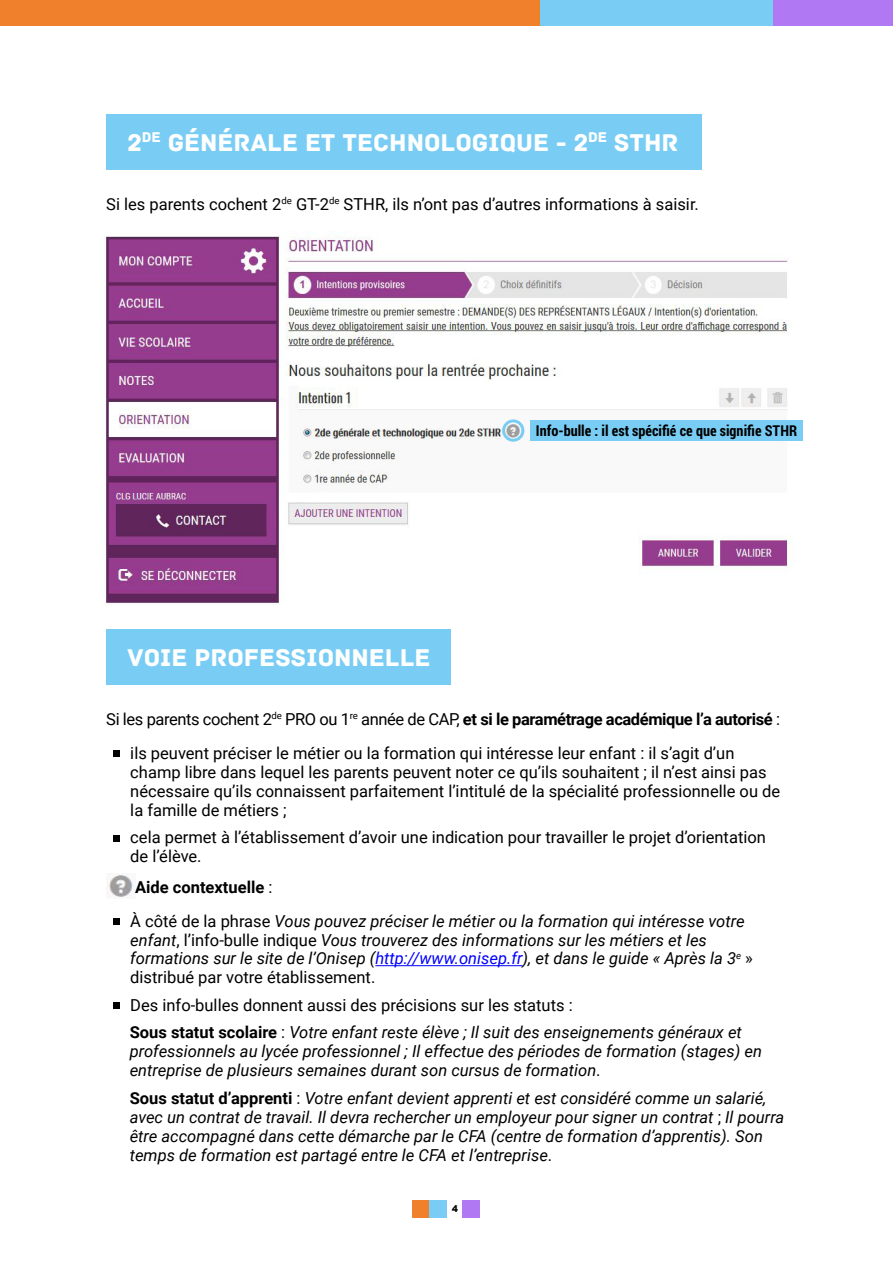
<style>
.page{position:relative;width:893px;height:1263px;background:#fff}
.page>*{position:absolute;margin:0;border:0;box-sizing:border-box;transform-origin:0 0}
.t1{font:25.5px "Archive";color:#fff}
.t2{font:italic 16.5px/18.9px "Roboto";color:#000}
.t3{font:16.5px/18.9px "Roboto";color:#000}
.t4{font:700 15px "Roboto Condensed";color:#000}
.t5{font:10.5px "Archive";color:#000}
.s1{font-weight:700}
.s2{font-weight:700;font-style:normal}
.s3{font-style:normal}
.s4{color:#00f}
.s5{font-style:italic}
</style>
<div class="page">
<div style="left:540px;top:0;width:234px;height:26px;background:#79cdf4"></div>
<div style="left:774px;top:0;width:119px;height:26px;background:#b078f2"></div>
<div style="left:0;top:0;width:540px;height:26px;background:#f0802b"></div>
<div style="left:413px;top:1200px;width:17px;height:17px;background:#f0802b"></div>
<div style="left:430px;top:1200px;width:17px;height:17px;background:#79cdf4"></div>
<div style="left:463px;top:1200px;width:17px;height:17px;background:#b078f2"></div>
<hr style="left:375px;top:965px;width:147px;height:1px;background:#00f">
<div style="left:113px;top:750px;width:7px;height:7px;background:#000"></div>
<div style="left:113px;top:835px;width:7px;height:6px;background:#000"></div>
<img style="left:106px;top:873px;width:28px;height:25px">
<div style="left:113px;top:918px;width:7px;height:6px;background:#000"></div>
<div style="left:113px;top:1002px;width:7px;height:7px;background:#000"></div>
<div style="left:106px;top:115px;width:596px;height:55px;background:#79cdf4"></div>
<img style="left:104px;top:231px;width:685px;height:373px">
<div style="left:502px;top:419px;width:22px;height:23px;border:3px solid #79cdf4;border-radius:50%"></div>
<div style="left:530px;top:420px;width:273px;height:21px;background:#79cdf4"></div>
<div style="left:106px;top:629px;width:345px;height:56px;background:#79cdf4"></div>
<h1 class="t1" style="left:128px;top:127px;width:552px">2<sup>DE</sup> GÉNÉRALE ET TECHNOLOGIQUE - 2<sup>DE</sup> STHR</h1>
<p class="t3" style="left:106px;top:194px;width:594px">Si les parents cochent 2<sup>de</sup> GT-2<sup>de</sup> STHR, ils n’ont pas d’autres informations à saisir.</p>
<h1 class="t1" style="left:128px;top:642px;width:304px">VOIE PROFESSIONNELLE</h1>
<p class="t4" style="left:536px;top:420px;width:263px">Info-bulle : il est spécifié ce que signifie STHR</p>
<p class="t3" style="left:130px;top:701px;width:651px;line-height:34px;text-indent:-24px">Si les parents cochent 2<sup>de</sup> PRO ou 1<sup>re</sup> année de CAP, <span class="s1">et si le paramétrage académique l’a autorisé</span> : ils peuvent préciser le métier ou la formation qui intéresse leur enfant : il s’agit d’un</p>
<p class="t3" style="left:130px;top:762px;width:651px">champ libre dans lequel les parents peuvent noter ce qu’ils souhaitent ; il n’est ainsi pas nécessaire qu’ils connaissent parfaitement l’intitulé de la spécialité professionnelle ou de la famille de métiers ;</p>
<p class="t3" style="left:130px;top:827px;width:637px">cela permet à l’établissement d’avoir une indication pour travailler le projet d’orientation de l’élève.</p>
<p class="t2" style="left:130px;top:869px;width:616px;line-height:34px"><span class="s2">Aide contextuelle</span> <span class="s3">:<br>À côté de la phrase</span> Vous pouvez préciser le métier ou la formation qui intéresse votre</p>
<p class="t2" style="left:130px;top:929px;width:624px">enfant<span class="s3">, l’info-bulle indique</span> Vous trouverez des informations sur les métiers et les formations sur le site de l’Onisep (<span class="s4">http://www.onisep.fr</span>), et dans le guide « Après la 3<sup>e</sup> <span class="s3">» distribué par votre établissement.</span></p>
<p class="t3" style="left:130px;top:991px;width:614px;line-height:27.5px">Des info-bulles donnent aussi des précisions sur les statuts :<br><span class="s1">Sous statut scolaire</span> : <span class="s5">Votre enfant reste élève ; Il suit des enseignements généraux et</span></p>
<p class="t2" style="left:130px;top:1041px;width:634px">professionnels au lycée professionnel ; Il effectue des périodes de formation (stages) en entreprise de plusieurs semaines durant son cursus de formation<span class="s3">.</span></p>
<p class="t2" style="left:130px;top:1088px;width:656px"><span class="s2">Sous statut d’apprenti</span> <span class="s3">:</span> Votre enfant devient apprenti et est considéré comme un salarié, avec un contrat de travail. Il devra rechercher un employeur pour signer un contrat <span class="s3">;</span> Il pourra être accompagné dans cette démarche par le CFA (centre de formation d’apprentis). Son temps de formation est partagé entre le CFA et l’entreprise<span class="s3">.</span></p>
<p class="t5" style="left:452px;top:1202px;width:8px">4</p>
</div>
